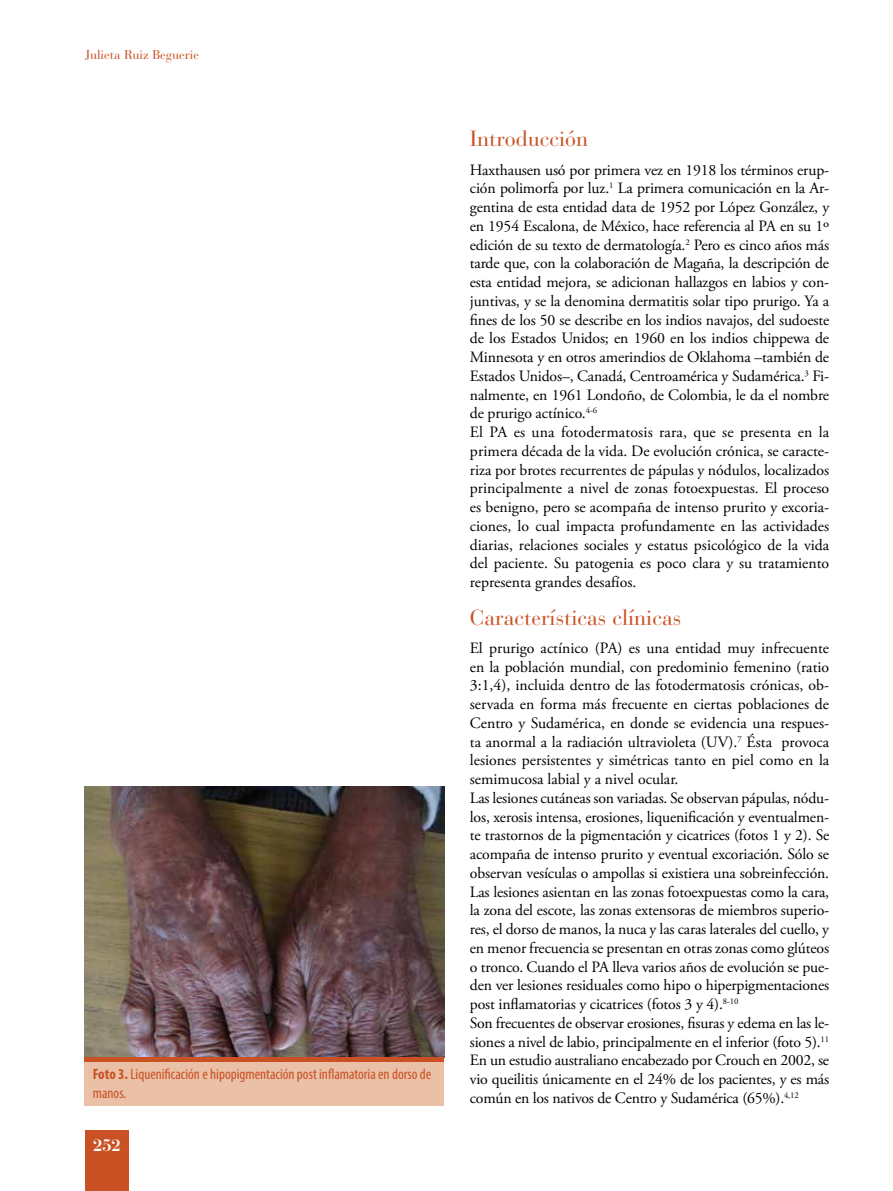
<style>
.page{position:relative;width:893px;height:1191px;background:#fff}
.page>*{position:absolute;margin:0;border:0;box-sizing:border-box;transform-origin:0 0}
.t1{font:21.75px "Bauer Bodoni";color:#c95123}
.t2{font:700 16.5px "Bauer Bodoni";color:#fff}
.t3{font:15.75px/18.8px "Adobe Garamond Pro";letter-spacing:-.01em;color:#000}
.t4{font:condensed 15px/18.8px "Myriad Pro";color:#c95123}
.t5{font:12.75px "Bauer Bodoni";color:#c95123}
.s1{font-weight:700}
</style>
<div class="page">
<div style="left:85px;top:1130px;width:44px;height:61px;background:#c95123"></div>
<img style="left:84px;top:787px;width:360px;height:270px">
<div style="left:84px;top:1060px;width:360px;height:46px;background:#eac0a7"></div>
<hr style="left:84px;top:1057px;width:360px;height:4px;background:#c95123">
<p class="t5" style="left:85px;top:47px;width:116px">Julieta Ruiz Beguerie</p>
<p class="t4" style="left:93px;top:1065px;width:340px"><span class="s1">Foto 3.</span> Liquenificación e hipopigmentación post inflamatoria en dorso de manos.</p>
<p class="t2" style="left:93px;top:1135px;width:29px">252</p>
<h1 class="t1" style="left:470px;top:126px;width:120px">Introducción</h1>
<p class="t3" style="left:470px;top:161px;width:361px">Haxthausen usó por primera vez en 1918 los términos erup&shy;ción polimorfa por luz.<sup>1</sup> La primera comunicación en la Ar&shy;gentina de esta entidad data de 1952 por López González, y en 1954 Escalona, de México, hace referencia al PA en su 1º edición de su texto de dermatología.<sup>2</sup> Pero es cinco años más tarde que, con la colaboración de Magaña, la descripción de esta entidad mejora, se adicionan hallazgos en labios y con&shy;juntivas, y se la denomina dermatitis solar tipo prurigo. Ya a fines de los 50 se describe en los indios navajos, del sudoeste de los Estados Unidos; en 1960 en los indios chippewa de Minnesota y en otros amerindios de Oklahoma –también de Estados Unidos–, Canadá, Centroamérica y Sudamérica.<sup>3</sup> Fi&shy;nalmente, en 1961 Londoño, de Colombia, le da el nombre de prurigo actínico.<sup>4-6<br></sup>El PA es una fotodermatosis rara, que se presenta en la primera década de la vida. De evolución crónica, se caracte&shy;riza por brotes recurrentes de pápulas y nódulos, localizados principalmente a nivel de zonas fotoexpuestas. El proceso es benigno, pero se acompaña de intenso prurito y excoria&shy;ciones, lo cual impacta profundamente en las actividades diarias, relaciones sociales y estatus psicológico de la vida del paciente. Su patogenia es poco clara y su tratamiento representa grandes desafíos.</p>
<h1 class="t1" style="left:470px;top:604px;width:213px">Características clínicas</h1>
<p class="t3" style="left:470px;top:639px;width:361px">El prurigo actínico (PA) es una entidad muy infrecuente en la población mundial, con predominio femenino (ratio 3:1,4), incluida dentro de las fotodermatosis crónicas, ob&shy;servada en forma más frecuente en ciertas poblaciones de Centro y Sudamérica, en donde se evidencia una respues&shy;ta anormal a la radiación ultravioleta (UV).<sup>7</sup> Ésta provoca lesiones persistentes y simétricas tanto en piel como en la semimucosa labial y a nivel ocular.<br>Las lesiones cutáneas son variadas. Se observan pápulas, nódu&shy;los, xerosis intensa, erosiones, liquenificación y eventualmen&shy;te trastornos de la pigmentación y cicatrices (fotos 1 y 2). Se acompaña de intenso prurito y eventual excoriación. Sólo se observan vesículas o ampollas si existiera una sobreinfección.<br>Las lesiones asientan en las zonas fotoexpuestas como la cara, la zona del escote, las zonas extensoras de miembros superio&shy;res, el dorso de manos, la nuca y las caras laterales del cuello, y en menor frecuencia se presentan en otras zonas como glúteos o tronco. Cuando el PA lleva varios años de evolución se pue&shy;den ver lesiones residuales como hipo o hiperpigmentaciones post inflamatorias y cicatrices (fotos 3 y 4).<sup>8-10<br></sup>Son frecuentes de observar erosiones, fisuras y edema en las le&shy;siones a nivel de labio, principalmente en el inferior (foto 5).<sup>11<br></sup>En un estudio australiano encabezado por Crouch en 2002, se vio queilitis únicamente en el 24% de los pacientes, y es más común en los nativos de Centro y Sudamérica (65%).<sup>4,12</sup></p>
</div>
